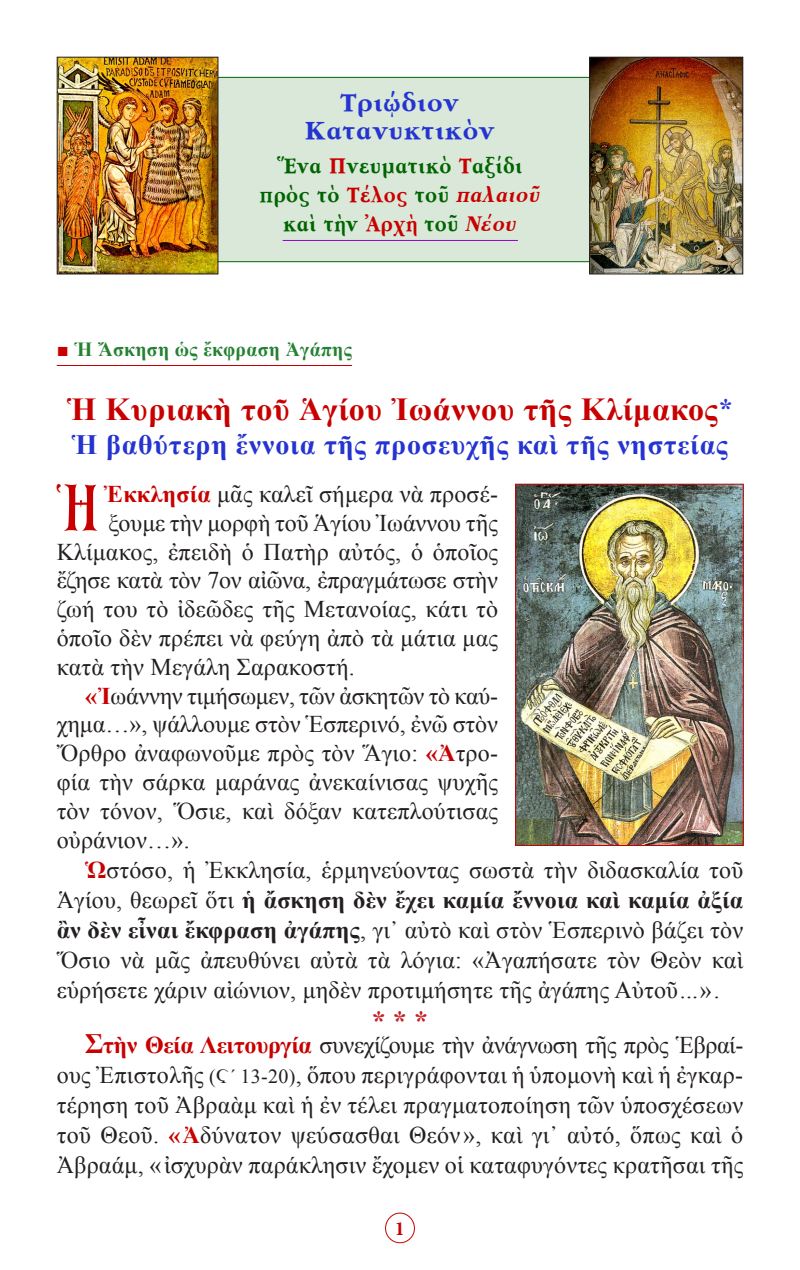
<style>
.page{position:relative;width:800px;height:1270px;background:#fff}
.page>*{position:absolute;margin:0;border:0;box-sizing:border-box;transform-origin:0 0}
.t1{font:43.4px "BYZIMAK";color:#c80000}
.t2{font:700 32px "Times New Roman";letter-spacing:.02em;color:#c80000}
.t3{font:700 28px "Times New Roman";letter-spacing:.03em;color:#2534d0}
.t4{font:28px "Sk Garamond Pol Uni W Bold";color:#2534d0}
.t5{font:28px "CTOS New Times Bold Test 1";color:#c62026}
.t6{font:24px/28.8px "Times New Roman";letter-spacing:.01em;color:#231f20;text-align:justify}
.t7{font:24px "Sk Garamond Pol Uni W Bold";color:#006400;scale:.9 1}
.t8{font:700 20px "Times New Roman";letter-spacing:.02em;color:#258134}
.t9{font:700 20px "Minion Pro";color:#c80000}
.s1{color:#c80000}
.s2{font-style:italic;color:#c80000}
.s3{font-weight:400;color:#c80000}
.s4{font-size:28px;color:#2534d0}
.s5{font-size:65px}
.s6{font-weight:700;color:#c80000}
.s7{font-weight:700}
.s8{font-weight:700;font-size:28px;color:#c80000}
.s9{font-size:20px}
</style>
<div class="page">
<div style="left:385px;top:1213px;width:30px;height:30px;border:1px solid #c80000;border-radius:50%"></div>
<hr style="left:57px;top:365px;width:295px;height:1px;background:#c80000">
<div style="left:195px;top:77px;width:411px;height:185px;background:#d9e8d9;border:1px solid #006400"></div>
<img style="left:591px;top:59px;width:150px;height:213px">
<div style="left:589px;top:57px;width:154px;height:217px;border:1px solid #231f20"></div>
<img style="left:59px;top:59px;width:157px;height:213px">
<div style="left:57px;top:57px;width:161px;height:217px;border:1px solid #231f20"></div>
<hr style="left:283px;top:240px;width:235px;height:1px;background:#9200d5">
<img style="left:517px;top:486px;width:225px;height:358px">
<div style="left:515px;top:484px;width:229px;height:362px;border:1px solid #c80000"></div>
<p class="t4" style="left:340px;top:84px;width:121px">Τριῴδιον</p>
<p class="t4" style="left:305px;top:112px;width:192px">Κατανυκτικὸν</p>
<p class="t7" style="left:277px;top:151px;width:274px">Ἕνα <span class="s1">Π</span>νευματικὸ <span class="s1">Τ</span>αξίδι</p>
<p class="t7" style="left:260px;top:180px;width:313px">πρὸς τὸ <span class="s1">Τέλος</span> τοῦ <span class="s2">παλαιοῦ</span></p>
<p class="t7" style="left:283px;top:208px;width:261px">καὶ τὴν <span class="s1">Ἀρχὴ</span> τοῦ <span class="s2">Νέου</span></p>
<p class="t8" style="left:57px;top:335px;width:297px"><span class="s3">■</span> Ἡ Ἄσκηση ὡς ἔκφραση Ἀγάπης</p>
<p class="t2" style="left:67px;top:387px;width:667px">Ἡ Κυριακὴ τοῦ Ἁγίου Ἰωάννου τῆς Κλίμακος<span class="s4">*</span></p>
<p class="t3" style="left:72px;top:425px;width:658px">Ἡ βαθύτερη ἔννοια τῆς προσευχῆς καὶ τῆς νηστείας</p>
<p class="t1" style="left:52px;top:474px;width:48px">῾<span class="s5">Η</span></p>
<p class="t6" style="left:104px;top:479px;width:396px"><span class="s6">Ἐκκλησία</span> μᾶς καλεῖ σήμερα νὰ προσέ-</p>
<p class="t6" style="left:57px;top:508px;width:443px;text-indent:52px">ξουμε τὴν μορφὴ τοῦ Ἁγίου Ἰωάννου τῆς Κλίμακος, ἐπειδὴ ὁ Πατὴρ αὐτός, ὁ ὁποῖος ἔζησε κατὰ τὸν 7ον αἰῶνα, ἐπραγμάτωσε στὴν ζωή του τὸ ἰδεῶδες τῆς Μετανοίας, κάτι τὸ ὁποῖο δὲν πρέπει νὰ φεύγη ἀπὸ τὰ μάτια μας κατὰ τὴν Μεγάλη Σαρακοστή.</p>
<p class="t6" style="left:57px;top:681px;width:443px;text-indent:28px"><span class="s6">«Ἰ</span>ωάννην τιμήσωμεν, τῶν ἀσκητῶν τὸ καύ&shy;χημα…», ψάλλουμε στὸν Ἑσπερινό, ἐνῶ στὸν Ὄρθρο ἀναφωνοῦμε πρὸς τὸν Ἅγιο: <span class="s6">«Ἀ</span>τρο&shy;φία τὴν σάρκα μαράνας ἀνεκαίνισας ψυχῆς τὸν τόνον, Ὅσιε, καὶ δόξαν κατεπλούτισας οὐράνιον…».</p>
<p class="t6" style="left:57px;top:854px;width:688px;line-height:30px;text-indent:28px"><span class="s6">Ὡ</span>στόσο, ἡ Ἐκκλησία, ἑρμηνεύοντας σωστὰ τὴν διδασκαλία τοῦ Ἁγίου, θεωρεῖ ὅτι <span class="s7">ἡ ἄσκηση δὲν ἔχει καμία ἔννοια καὶ καμία ἀξία ἂν δὲν εἶναι ἔκφραση ἀγάπης</span>, γι᾿ αὐτὸ καὶ στὸν Ἑσπερινὸ βάζει τὸν Ὅσιο νὰ μᾶς ἀπευθύνει αὐτὰ τὰ λόγια: «Ἀγαπήσατε τὸν Θεὸν καὶ εὑρήσετε χάριν αἰώνιον, μηδὲν προτιμήσητε τῆς ἀγάπης Αὐτοῦ...».</p>
<p class="t5" style="left:372px;top:1005px;width:57px">* * *</p>
<p class="t6" style="left:57px;top:1030px;width:688px;line-height:30px;text-indent:28px"><span class="s8">Σ</span><span class="s6">τὴν Θεία Λειτουργία</span> συνεχίζουμε τὴν ἀνάγνωση τῆς πρὸς Ἑβραί&shy;ους Ἐπιστολῆς <span class="s9">(Ϛ´ 13-20)</span>, ὅπου περιγράφονται ἡ ὑπομονὴ καὶ ἡ ἐγκαρ&shy;τέρηση τοῦ Ἀβραὰμ καὶ ἡ ἐν τέλει πραγματοποίηση τῶν ὑποσχέσεων τοῦ Θεοῦ. <span class="s6">«Ἀ</span>δύνατον ψεύσασθαι Θεόν», καὶ γι᾿ αὐτό, ὅπως καὶ ὁ Ἀβραάμ, «ἰσχυρὰν παράκλησιν ἔχομεν οἱ καταφυγόντες κρατῆσαι τῆς</p>
<p class="t9" style="left:395px;top:1214px;width:11px">1</p>
</div>
